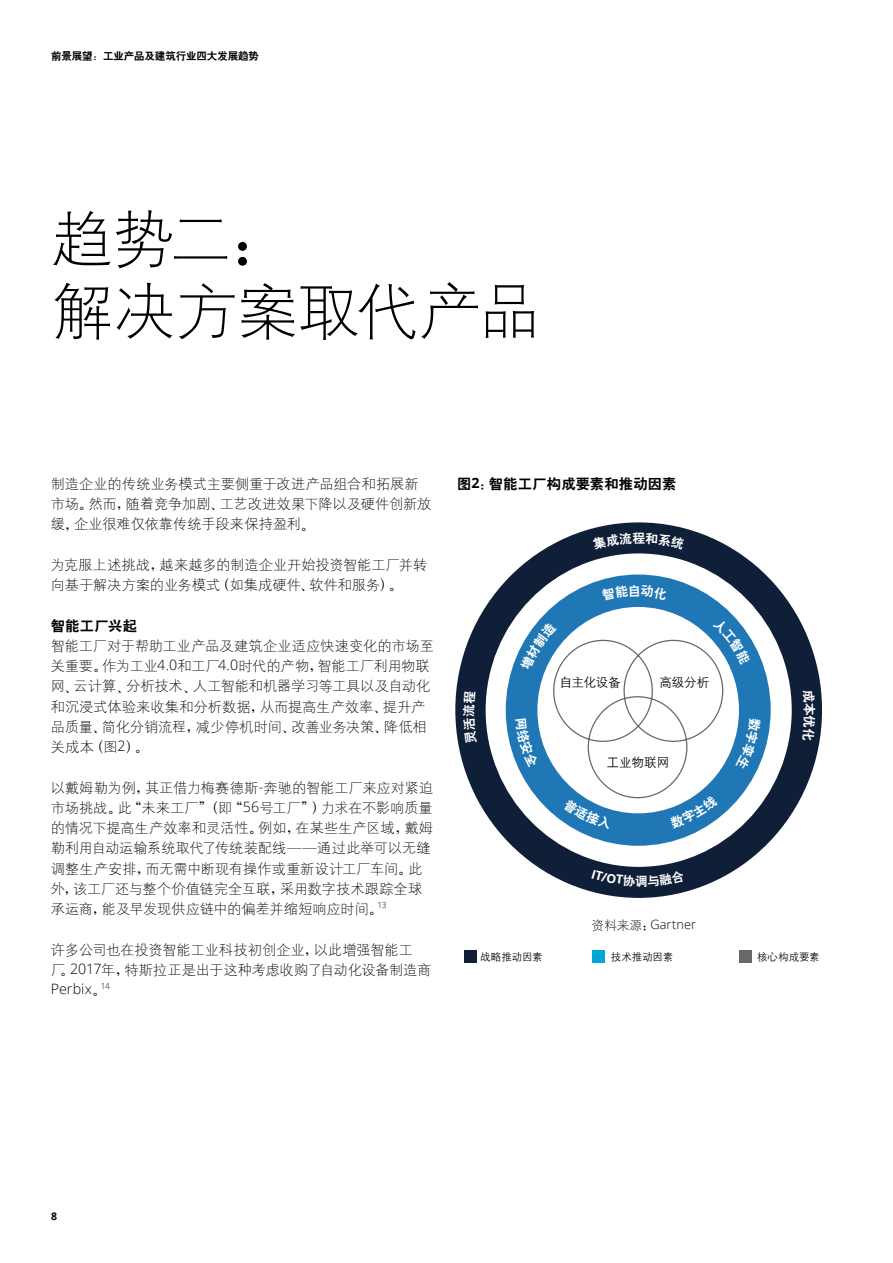
<style>
.page{position:relative;width:893px;height:1263px;background:#fff}
.page>*{position:absolute;margin:0;border:0;box-sizing:border-box;transform-origin:0 0}
.t1{font:63px/72px "H Yg 1 gj";letter-spacing:-.035em;color:#000}
.t2{font:14.25px/20.2px "H Yg 1 gj";letter-spacing:-.01em;color:#000}
.t3{font:14.25px "H Yb 2 gj";letter-spacing:.015em;color:#000}
.t4{font:300 14.25px "Open Sans";letter-spacing:.01em;color:#000}
.t5{font:12.75px "H Yg 2 gj";letter-spacing:-.03em;color:#000}
.t6{font:300 12.75px "Open Sans";letter-spacing:.005em;color:#000}
.t7{font:12.45px "H Yb 2 gj";color:#fff}
.t8{font:10.5px "H Yb 2 gj";letter-spacing:-.01em;color:#000}
.t9{font:10.5px "H Yg 2 gj";letter-spacing:-.005em;color:#000}
.t10{font:700 10.5px "Open Sans";color:#000}
.s1{font-family:"H Ya 6 gj"}
.s2{font-family:"Open Sans";font-weight:300}
.s3{font-family:"H Ya 6 gj";font-weight:400}
.s4{font-family:"Open Sans";font-weight:700}
.s5{font-family:"H Yg 1 gj";font-weight:400}
</style>
<div class="page">
<svg style="left:455px;top:522px;width:367px;height:376px"></svg>
<svg style="left:506px;top:574px;width:265px;height:272px"></svg>
<div style="left:464px;top:950px;width:13px;height:13px;background:#0f1f37"></div>
<div style="left:592px;top:950px;width:13px;height:13px;background:#00a6d5"></div>
<div style="left:739px;top:950px;width:13px;height:13px;background:#686867"></div>
<div style="left:592px;top:532px;width:93px;height:18px;background:#0f1f37"></div>
<svg style="left:802px;top:689px;width:14px;height:52px"></svg>
<svg style="left:463px;top:691px;width:14px;height:53px"></svg>
<svg style="left:591px;top:869px;width:44px;height:18px"></svg>
<svg style="left:648px;top:870px;width:37px;height:17px"></svg>
<svg style="left:601px;top:584px;width:67px;height:17px"></svg>
<svg style="left:515px;top:617px;width:246px;height:213px"></svg>
<p class="t8" style="left:51px;top:51px;width:210px">前景展望<span class="s1">：</span>工业产品及建筑行业四大发展趋势</p>
<h1 class="t1" style="left:50px;top:203px;width:492px">趋势二<span class="s1">：<br></span>解决方案取代产品</h1>
<p class="t2" style="left:51px;top:473px;width:382px">制造企业的传统业务模式主要侧重于改进产品组合和拓展新市场<span class="s1">。</span>然而<span class="s1">，</span>随着竞争加剧<span class="s1">、</span>工艺改进效果下降以及硬件创新放缓<span class="s1">，</span>企业很难仅依靠传统手段来保持盈利<span class="s1">。</span></p>
<p class="t2" style="left:51px;top:554px;width:378px">为克服上述挑战<span class="s1">，</span>越来越多的制造企业开始投资智能工厂并转向基于解决方案的业务模式<span class="s1">（</span>如集成硬件<span class="s1">、</span>软件和服务<span class="s1">）。</span></p>
<p class="t3" style="left:51px;top:618px;width:88px">智能工厂兴起</p>
<p class="t2" style="left:51px;top:635px;width:385px">智能工厂对于帮助工业产品及建筑企业适应快速变化的市场至关重要<span class="s1">。</span>作为工业<span class="s2">4.0</span>和工厂<span class="s2">4.0</span>时代的产物<span class="s1">，</span>智能工厂利用物联网<span class="s1">、</span>云计算<span class="s1">、</span>分析技术<span class="s1">、</span>人工智能和机器学习等工具以及自动化和沉浸式体验来收集和分析数据<span class="s1">，</span>从而提高生产效率<span class="s1">、</span>提升产品质量<span class="s1">、</span>简化分销流程<span class="s1">，</span>减少停机时间<span class="s1">、</span>改善业务决策<span class="s1">、</span>降低相关成本<span class="s1">（</span>图<span class="s2">2</span><span class="s1">）。</span></p>
<p class="t2" style="left:51px;top:777px;width:384px">以戴姆勒为例<span class="s1">，</span>其正借力梅赛德斯<span class="s2">-</span>奔驰的智能工厂来应对紧迫市场挑战<span class="s1">。</span>此<span class="s1">“</span>未来工厂<span class="s1">”（</span>即<span class="s1">“</span><span class="s2">56</span>号工厂<span class="s1">”）</span>力求在不影响质量的情况下提高生产效率和灵活性<span class="s1">。</span>例如<span class="s1">，</span>在某些生产区域<span class="s1">，</span>戴姆勒利用自动运输系统取代了传统装配线<span class="s1">——</span>通过此举可以无缝调整生产安排<span class="s1">，</span>而无需中断现有操作或重新设计工厂车间<span class="s1">。</span>此外<span class="s1">，</span>该工厂还与整个价值链完全互联<span class="s1">，</span>采用数字技术跟踪全球承运商<span class="s1">，</span>能及早发现供应链中的偏差并缩短响应时间<span class="s1">。</span><sup>13</sup></p>
<p class="t2" style="left:51px;top:939px;width:382px">许多公司也在投资智能工业科技初创企业<span class="s1">，</span>以此增强智能工<br>厂<span class="s1">。</span><span class="s2">2017</span>年<span class="s1">，</span>特斯拉正是出于这种考虑收购了自动化设备制造商</p>
<p class="t4" style="left:51px;top:979px;width:61px">Perbix<span class="s3">。</span><sup>14</sup></p>
<p class="t3" style="left:457px;top:476px;width:221px">图<span class="s4">2</span><span class="s1">：</span>智能工厂构成要素和推动因素</p>
<p class="t5" style="left:559px;top:676px;width:63px">自主化设备</p>
<p class="t5" style="left:659px;top:676px;width:51px">高级分析</p>
<p class="t5" style="left:606px;top:756px;width:64px">工业物联网</p>
<p class="t7" style="left:635px;top:875px;width:14px">调</p>
<p class="t6" style="left:592px;top:916px;width:106px"><span class="s5">资料来源</span><span class="s3">：</span>Gartner</p>
<p class="t9" style="left:480px;top:952px;width:64px">战略推动因素</p>
<p class="t9" style="left:611px;top:952px;width:64px">技术推动因素</p>
<p class="t9" style="left:757px;top:952px;width:64px">核心构成要素</p>
<p class="t10" style="left:51px;top:1209px;width:7px">8</p>
</div>
